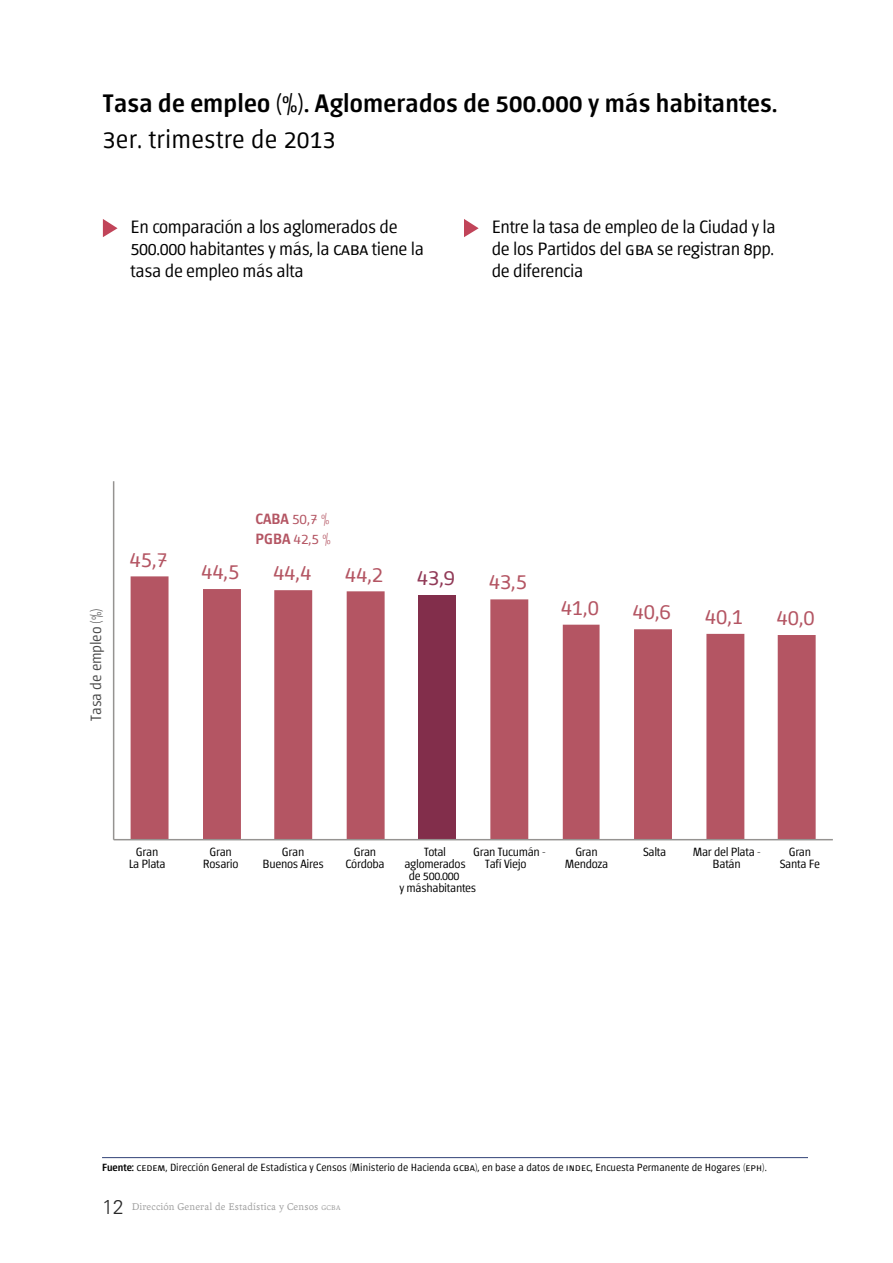
<style>
.page{position:relative;width:893px;height:1263px;background:#fff}
.page>*{position:absolute;margin:0;border:0;box-sizing:border-box;transform-origin:0 0}
.t1{font:500 25.5px "Chaco";letter-spacing:.01em;color:#000}
.t2{font:300 25.5px "Chaco";letter-spacing:.01em;color:#000}
.t3{font:300 22.5px "Chaco";color:#b45563}
.t4{font:300 22.5px "Chaco";color:#913a57}
.t5{font:300 18px/21.6px "Chaco";letter-spacing:-.02em;color:#000}
.t6{font:300 15px/20.2px "Chaco";color:#b45563}
.t7{font:300 15px "Chaco";letter-spacing:-.01em;color:#484848}
.t8{font:300 12px/12px "Chaco";letter-spacing:-.025em;color:#010101;text-align:center}
.t9{font:300 10.5px "Chaco";color:#000}
.t10{font:10.5px "Andralis ND Os F";letter-spacing:.02em;color:#9f9f9f}
.s1{font-weight:500}
.s2{font-family:"Zurich BT";font-weight:300;font-size:19.5px;color:#292929}
.s3{font-size:7.35px}
</style>
<div class="page">
<svg style="left:103px;top:219px;width:15px;height:18px"></svg>
<svg style="left:464px;top:219px;width:15px;height:18px"></svg>
<svg style="left:131px;top:576px;width:685px;height:263px"></svg>
<hr style="left:113px;top:481px;width:1px;height:359px;background:#959391">
<hr style="left:114px;top:839px;width:719px;height:1px;background:#959391">
<hr style="left:102px;top:1157px;width:706px;height:1px;background:#314377">
<h1 class="t1" style="left:103px;top:91px;width:676px">Tasa de empleo (%). Aglomerados de 500.000 y más habitantes.</h1>
<h1 class="t2" style="left:103px;top:127px;width:234px">3er. trimestre de 2013</h1>
<p class="t5" style="left:131px;top:217px;width:295px">En comparación a los aglomerados de<br>500.000 habitantes y más, la caba tiene la tasa de empleo más alta</p>
<p class="t5" style="left:492px;top:217px;width:285px;text-align:justify">Entre la tasa de empleo de la Ciudad y la de los Partidos del gba se registran 8pp. de diferencia</p>
<p class="t7" style="left:89px;top:720px;width:114px;rotate:-90deg">Tasa de empleo (%)</p>
<p class="t3" style="left:130px;top:549px;width:40px">45,7</p>
<p class="t6" style="left:256px;top:509px;width:77px"><span class="s1">CABA</span> 50,7 %<br><span class="s1">PGBA</span> 42,5 %</p>
<p class="t3" style="left:201px;top:561px;width:40px">44,5</p>
<p class="t3" style="left:273px;top:562px;width:40px">44,4</p>
<p class="t3" style="left:345px;top:564px;width:40px">44,2</p>
<p class="t4" style="left:417px;top:567px;width:40px">43,9</p>
<p class="t3" style="left:489px;top:571px;width:40px">43,5</p>
<p class="t3" style="left:561px;top:597px;width:40px">41,0</p>
<p class="t3" style="left:633px;top:601px;width:40px">40,6</p>
<p class="t3" style="left:705px;top:606px;width:40px">40,1</p>
<p class="t3" style="left:776px;top:607px;width:40px">40,0</p>
<p class="t8" style="left:473px;top:847px;width:74px">Gran Tucumán -<br>Tafí Viejo</p>
<p class="t8" style="left:565px;top:847px;width:45px">Gran<br>Mendoza</p>
<p class="t8" style="left:643px;top:847px;width:25px">Salta</p>
<p class="t8" style="left:693px;top:847px;width:69px">Mar del Plata -<br>Batán</p>
<p class="t8" style="left:780px;top:847px;width:42px">Gran<br>Santa Fe</p>
<p class="t8" style="left:129px;top:847px;width:38px">Gran<br>La Plata</p>
<p class="t8" style="left:203px;top:847px;width:37px">Gran<br>Rosario</p>
<p class="t8" style="left:263px;top:847px;width:63px">Gran<br>Buenos Aires</p>
<p class="t8" style="left:346px;top:847px;width:40px">Gran<br>Córdoba</p>
<p class="t8" style="left:424px;top:847px;width:24px">Total</p>
<p class="t8" style="left:404px;top:859px;width:63px">aglomerados</p>
<p class="t8" style="left:409px;top:871px;width:52px">de 500.000</p>
<p class="t8" style="left:399px;top:882px;width:78px">y máshabitantes</p>
<p class="t9" style="left:102px;top:1162px;width:666px"><span class="s1">Fuente:</span> cedem, Dirección General de Estadística y Censos (Ministerio de Hacienda gcba), en base a datos de indec, Encuesta Permanente de Hogares (eph).</p>
<p class="t10" style="left:102px;top:1201px;width:240px"><span class="s2">12</span> Dirección General de Estadística y Censos <span class="s3">gcba</span></p>
</div>
